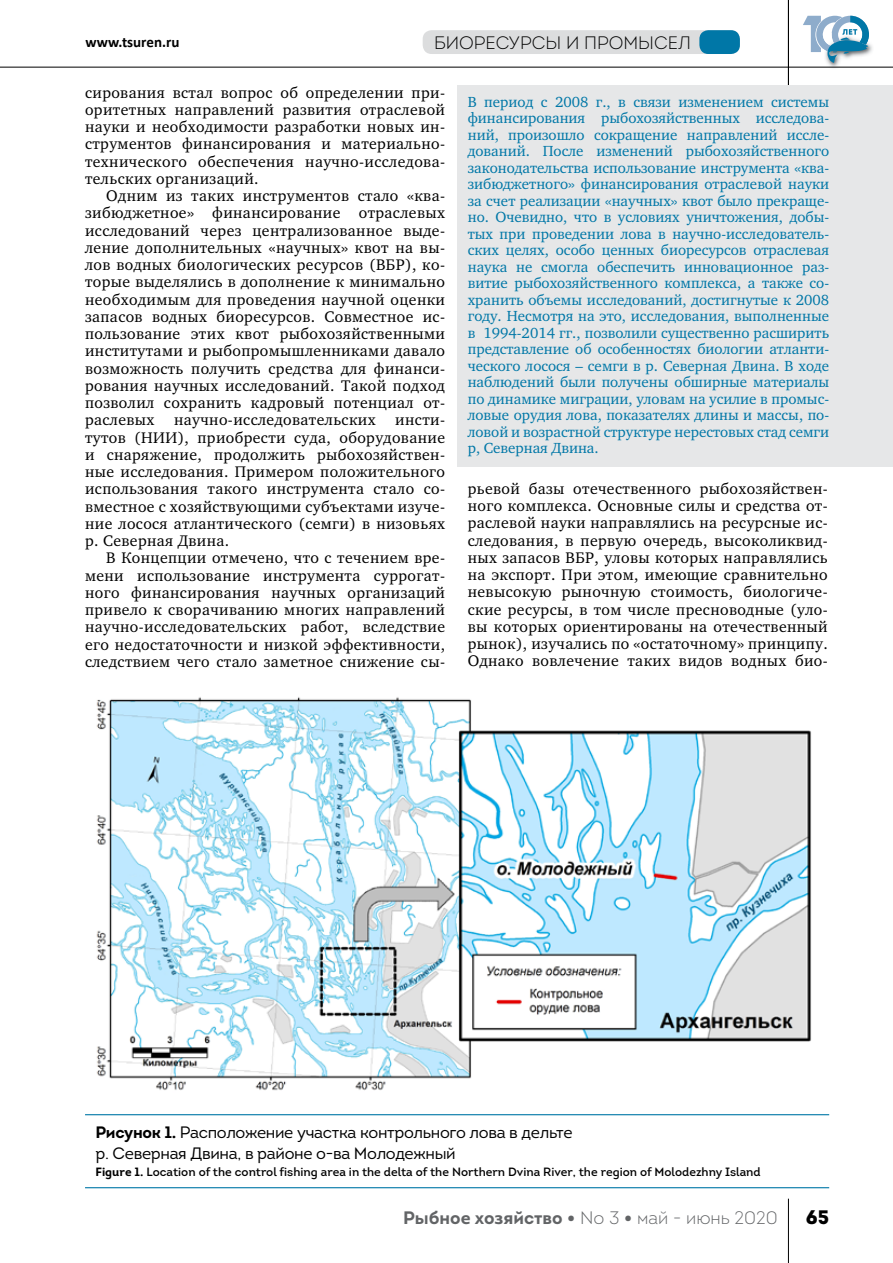
<style>
.page{position:relative;width:893px;height:1263px;background:#fff}
.page>*{position:absolute;margin:0;border:0;box-sizing:border-box;transform-origin:0 0}
.t1{font:19.5px "Intro Black Caps";color:#000}
.t2{font:700 18px "Intro";color:#626466}
.t3{font:300 18px "Intro";color:#000}
.t4{font:16.5px/20.2px "Intro";letter-spacing:-.02em;color:#000}
.t5{font:15.75px/17.2px "Charter ITCC";letter-spacing:.025em;color:#000;text-align:justify}
.t6{font:15px/16.5px "Charter ITCC";color:#0077a7;text-align:justify}
.t7{font:700 15px "Calibri";color:#000}
.t8{font:12px "Intro";color:#000}
.s1{font-weight:700}
.s2{font-family:"PT Sans"}
.s3{font-weight:300}
</style>
<div class="page">
<img style="left:823px;top:44px;width:52px;height:23px">
<svg style="left:803px;top:16px;width:66px;height:47px"></svg>
<hr style="left:788px;top:0;width:1px;height:85px;background:#000">
<div style="left:423px;top:30px;width:317px;height:24px;background:#dcddde;border-radius:9px"></div>
<div style="left:699px;top:30px;width:41px;height:24px;background:#0077a7;border-radius:9px"></div>
<hr style="left:0;top:67px;width:893px;height:1px;background:#000">
<hr style="left:788px;top:1199px;width:1px;height:64px;background:#000">
<div style="left:457px;top:85px;width:436px;height:381px;background:#e6e7e8"></div>
<img style="left:96px;top:697px;width:715px;height:394px">
<hr style="left:85px;top:1114px;width:744px;height:1px;background:#0077a7">
<hr style="left:85px;top:1187px;width:744px;height:1px;background:#0077a7">
<p class="t7" style="left:86px;top:31px;width:95px">www.tsuren.ru</p>
<p class="t3" style="left:434px;top:32px;width:258px">БИОРЕСУРСЫ И ПРОМЫСЕЛ</p>
<p class="t5" style="left:85px;top:84px;width:362px">сирования встал вопрос об определении при&shy;оритетных направлений развития отраслевой науки и необходимости разработки новых ин&shy;струментов финансирования и материально&shy;технического обеспечения научно-исследова&shy;тельских организаций.</p>
<p class="t5" style="left:85px;top:187px;width:362px;text-indent:21px">Одним из таких инструментов стало «ква&shy;зибюджетное» финансирование отраслевых исследований через централизованное выде&shy;ление дополнительных «научных» квот на вы&shy;лов водных биологических ресурсов (ВБР), ко&shy;торые выделялись в дополнение к минимально необходимым для проведения научной оценки запасов водных биоресурсов. Совместное ис&shy;пользование этих квот рыбохозяйственными институтами и рыбопромышленниками давало возможность получить средства для финанси&shy;рования научных исследований. Такой подход позволил сохранить кадровый потенциал от&shy;раслевых научно-исследовательских инсти&shy;тутов (НИИ), приобрести суда, оборудование и снаряжение, продолжить рыбохозяйствен&shy;ные исследования. Примером положительного использования такого инструмента стало со&shy;вместное с хозяйствующими субъектами изуче&shy;ние лосося атлантического (семги) в низовьях р. Северная Двина.</p>
<p class="t5" style="left:85px;top:549px;width:362px;text-indent:21px">В Концепции отмечено, что с течением вре&shy;мени использование инструмента суррогат&shy;ного финансирования научных организаций привело к сворачиванию многих направлений научно-исследовательских работ, вследствие его недостаточности и низкой эффективности, следствием чего стало заметное снижение сы-</p>
<p class="t6" style="left:468px;top:93px;width:363px">В период с 2008 г., в связи изменением системы финансирования рыбохозяйственных исследова&shy;ний, произошло сокращение направлений иссле&shy;дований. После изменений рыбохозяйственного законодательства использование инструмента «ква&shy;зибюджетного» финансирования отраслевой науки за счет реализации «научных» квот было прекраще&shy;но. Очевидно, что в условиях уничтожения, добы&shy;тых при проведении лова в научно-исследователь&shy;ских целях, особо ценных биоресурсов отраслевая наука не смогла обеспечить инновационное раз&shy;витие рыбохозяйственного комплекса, а также со&shy;хранить объемы исследований, достигнутые к 2008 году. Несмотря на это, исследования, выполненные в 1994-2014 гг., позволили существенно расширить представление об особенностях биологии атланти&shy;ческого лосося – семги в р. Северная Двина. В ходе наблюдений были получены обширные материалы по динамике миграции, уловам на усилие в промыс&shy;ловые орудия лова, показателях длины и массы, по&shy;ловой и возрастной структуре нерестовых стад семги р, Северная Двина.</p>
<p class="t5" style="left:468px;top:480px;width:362px">рьевой базы отечественного рыбохозяйствен&shy;ного комплекса. Основные силы и средства от&shy;раслевой науки направлялись на ресурсные ис&shy;следования, в первую очередь, высоколиквид&shy;ных запасов ВБР, уловы которых направлялись на экспорт. При этом, имеющие сравнительно невысокую рыночную стоимость, биологиче&shy;ские ресурсы, в том числе пресноводные (уло&shy;вы которых ориентированы на отечественный рынок), изучались по «остаточному» принципу.<br>Однако вовлечение таких видов водных био-</p>
<p class="t4" style="left:95px;top:1122px;width:479px"><span class="s1">Рисунок 1.</span> Расположение участка контрольного лова в дельте р. Северная Двина, в районе о-ва Молодежный</p>
<p class="t8" style="left:95px;top:1164px;width:667px"><span class="s1">Figure 1.</span> Location of the control fishing area in the delta of the Northern Dvina River, the region of Molodezhny Island</p>
<p class="t2" style="left:403px;top:1206px;width:376px">Рыбное хозяйство <span class="s2">•</span> <span class="s3">№ 3</span> <span class="s2">•</span> <span class="s3">май - июнь 2020</span></p>
<p class="t1" style="left:806px;top:1204px;width:25px">65</p>
</div>
